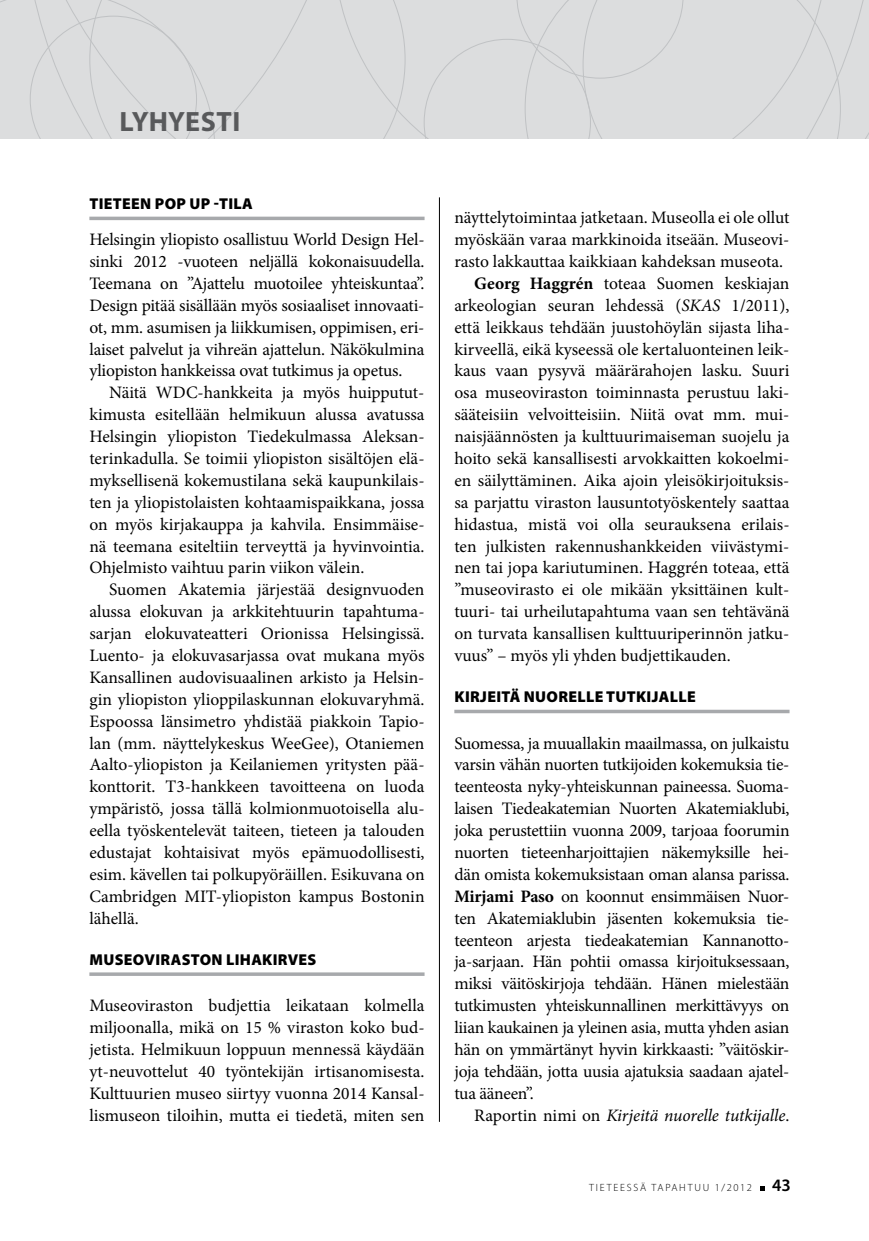
<style>
.page{position:relative;width:869px;height:1241px;background:#fff}
.page>*{position:absolute;margin:0;border:0;box-sizing:border-box;transform-origin:0 0}
.t1{font:700 28px "Myriad Pro";color:#58595b}
.t2{font:17.5px/21.9px "Minion Pro";letter-spacing:-.005em;color:#000;text-align:justify}
.t3{font:italic 17.5px "Minion Pro";letter-spacing:-.01em;color:#000}
.t4{font:900 15.75px "Myriad Pro";letter-spacing:.02em;color:#000}
.t5{font:300 10.5px "Myriad Pro";letter-spacing:.17em;color:#000}
.s1{font-weight:700}
.s2{font-style:italic}
.s3{font-style:normal}
.s4{font-weight:600;font-size:17.5px}
</style>
<div class="page">
<svg style="left:760px;top:1186px;width:4px;height:4px"></svg>
<hr style="left:439px;top:197px;width:1px;height:924px;background:#000">
<div style="left:405px;top:0;width:18px;height:139px;background:#dcddde"></div>
<div style="left:423px;top:0;width:445px;height:139px;background:#dcddde"></div>
<div style="left:0;top:0;width:89px;height:139px;background:#dcddde"></div>
<div style="left:89px;top:0;width:316px;height:139px;background:#dcddde"></div>
<svg style="left:89px;top:216px;width:335px;height:4px"></svg>
<hr style="left:89px;top:972px;width:335px;height:3px;background:#a7a9ac">
<svg style="left:454px;top:709px;width:335px;height:4px"></svg>
<h1 class="t1" style="left:119px;top:104px;width:122px">LYHYESTI</h1>
<p class="t4" style="left:89px;top:193px;width:165px">TIETEEN POP UP -TILA</p>
<p class="t2" style="left:89px;top:228px;width:336px">Helsingin yliopisto osallistuu World Design Hel&shy;sinki 2012 -vuoteen neljällä kokonaisuudella.<br>Teemana on ”Ajattelu muotoilee yhteiskuntaa”.<br>Design pitää sisällään myös sosiaaliset innovaati&shy;ot, mm. asumisen ja liikkumisen, oppimisen, eri&shy;laiset palvelut ja vihreän ajattelun. Näkökulmina yliopiston hankkeissa ovat tutkimus ja opetus.</p>
<p class="t2" style="left:89px;top:382px;width:336px;text-indent:20px">Näitä WDC-hankkeita ja myös huipputut&shy;kimusta esitellään helmikuun alussa avatussa Helsingin yliopiston Tiedekulmassa Aleksan&shy;terinkadulla. Se toimii yliopiston sisältöjen elä&shy;myksellisenä kokemustilana sekä kaupunkilais&shy;ten ja yliopistolaisten kohtaamispaikkana, jossa on myös kirjakauppa ja kahvila. Ensimmäise&shy;nä teemana esiteltiin terveyttä ja hyvinvointia.<br>Ohjelmisto vaihtuu parin viikon välein.</p>
<p class="t2" style="left:89px;top:578px;width:336px;text-indent:20px">Suomen Akatemia järjestää designvuoden alussa elokuvan ja arkkitehtuurin tapahtuma&shy;sarjan elokuvateatteri Orionissa Helsingissä.<br>Luento- ja elokuvasarjassa ovat mukana myös Kansallinen audovisuaalinen arkisto ja Helsin&shy;gin yliopiston ylioppilaskunnan elokuvaryhmä.<br>Espoossa länsimetro yhdistää piakkoin Tapio&shy;lan (mm. näyttelykeskus WeeGee), Otaniemen Aalto-yliopiston ja Keilaniemen yritysten pää&shy;konttorit. T3-hankkeen tavoitteena on luoda ympäristö, jossa tällä kolmionmuotoisella alu&shy;eella työskentelevät taiteen, tieteen ja talouden edustajat kohtaisivat myös epämuodollisesti, esim. kävellen tai polkupyöräillen. Esikuvana on Cambridgen MIT-yliopiston kampus Bostonin lähellä.</p>
<p class="t4" style="left:89px;top:948px;width:228px">MUSEOVIRASTON LIHAKIRVES</p>
<p class="t2" style="left:89px;top:994px;width:336px">Museoviraston budjettia leikataan kolmella miljoonalla, mikä on 15 % viraston koko bud&shy;jetista. Helmikuun loppuun mennessä käydään yt-neuvottelut 40 työntekijän irtisanomisesta.<br>Kulttuurien museo siirtyy vuonna 2014 Kansal&shy;lismuseon tiloihin, mutta ei tiedetä, miten sen</p>
<p class="t2" style="left:454px;top:207px;width:336px">näyttelytoimintaa jatketaan. Museolla ei ole ollut</p>
<p class="t2" style="left:454px;top:228px;width:336px">myöskään varaa markkinoida itseään. Museovi-</p>
<p class="t2" style="left:454px;top:250px;width:330px">rasto lakkauttaa kaikkiaan kahdeksan museota.</p>
<p class="t2" style="left:474px;top:272px;width:317px"><span class="s1">Georg Haggrén</span> toteaa Suomen keskiajan</p>
<p class="t2" style="left:454px;top:294px;width:336px">arkeologian seuran lehdessä (<span class="s2">SKAS</span> 1/2011),</p>
<p class="t2" style="left:454px;top:316px;width:336px">että leikkaus tehdään juustohöylän sijasta liha-</p>
<p class="t2" style="left:454px;top:338px;width:336px">kirveellä, eikä kyseessä ole kertaluonteinen leik-</p>
<p class="t2" style="left:454px;top:360px;width:336px">kaus vaan pysyvä määrärahojen lasku. Suuri</p>
<p class="t2" style="left:454px;top:382px;width:336px">osa museoviraston toiminnasta perustuu laki-</p>
<p class="t2" style="left:454px;top:403px;width:336px">sääteisiin velvoitteisiin. Niitä ovat mm. mui-</p>
<p class="t2" style="left:454px;top:425px;width:336px">naisjäännösten ja kulttuurimaiseman suojelu ja</p>
<p class="t2" style="left:454px;top:447px;width:336px">hoito sekä kansallisesti arvokkaitten kokoelmi-</p>
<p class="t2" style="left:454px;top:469px;width:336px">en säilyttäminen. Aika ajoin yleisökirjoituksis-</p>
<p class="t2" style="left:454px;top:491px;width:336px">sa parjattu viraston lausuntotyöskentely saattaa</p>
<p class="t2" style="left:454px;top:513px;width:336px">hidastua, mistä voi olla seurauksena erilais-</p>
<p class="t2" style="left:454px;top:535px;width:336px">ten julkisten rakennushankkeiden viivästymi-</p>
<p class="t2" style="left:454px;top:557px;width:336px">nen tai jopa kariutuminen. Haggrén toteaa, että</p>
<p class="t2" style="left:454px;top:578px;width:336px">”museovirasto ei ole mikään yksittäinen kult-</p>
<p class="t2" style="left:454px;top:600px;width:336px">tuuri- tai urheilutapahtuma vaan sen tehtävänä</p>
<p class="t2" style="left:454px;top:622px;width:336px">on turvata kansallisen kulttuuriperinnön jatku-</p>
<p class="t2" style="left:454px;top:644px;width:278px">vuus” – myös yli yhden budjettikauden.</p>
<p class="t4" style="left:454px;top:686px;width:243px">KIRJEITÄ NUORELLE TUTKIJALLE</p>
<p class="t2" style="left:454px;top:732px;width:336px">Suomessa, ja muuallakin maailmassa, on julkaistu varsin vähän nuorten tutkijoiden kokemuksia tie&shy;teenteosta nyky-yhteiskunnan paineessa. Suoma&shy;laisen Tiedeakatemian Nuorten Akatemiaklubi, joka perustettiin vuonna 2009, tarjoaa foorumin nuorten tieteenharjoittajien näkemyksille hei&shy;dän omista kokemuksistaan oman alansa parissa.<br><span class="s1">Mirjami Paso</span> on koonnut ensimmäisen Nuor&shy;ten Akatemiaklubin jäsenten kokemuksia tie&shy;teenteon arjesta tiedeakatemian Kannanotto&shy;ja-sarjaan. Hän pohtii omassa kirjoituksessaan, miksi väitöskirjoja tehdään. Hänen mielestään tutkimusten yhteiskunnallinen merkittävyys on liian kaukainen ja yleinen asia, mutta yhden asian hän on ymmärtänyt hyvin kirkkaasti: ”väitöskir&shy;joja tehdään, jotta uusia ajatuksia saadaan ajatel&shy;tua ääneen”.</p>
<p class="t3" style="left:474px;top:1102px;width:316px"><span class="s3">Raportin nimi on</span> Kirjeitä nuorelle tutkijalle<span class="s3">.</span></p>
<p class="t5" style="left:589px;top:1181px;width:203px">TIETEESSÄ TAPAHTUU 1/2012 <span class="s4">43</span></p>
</div>
